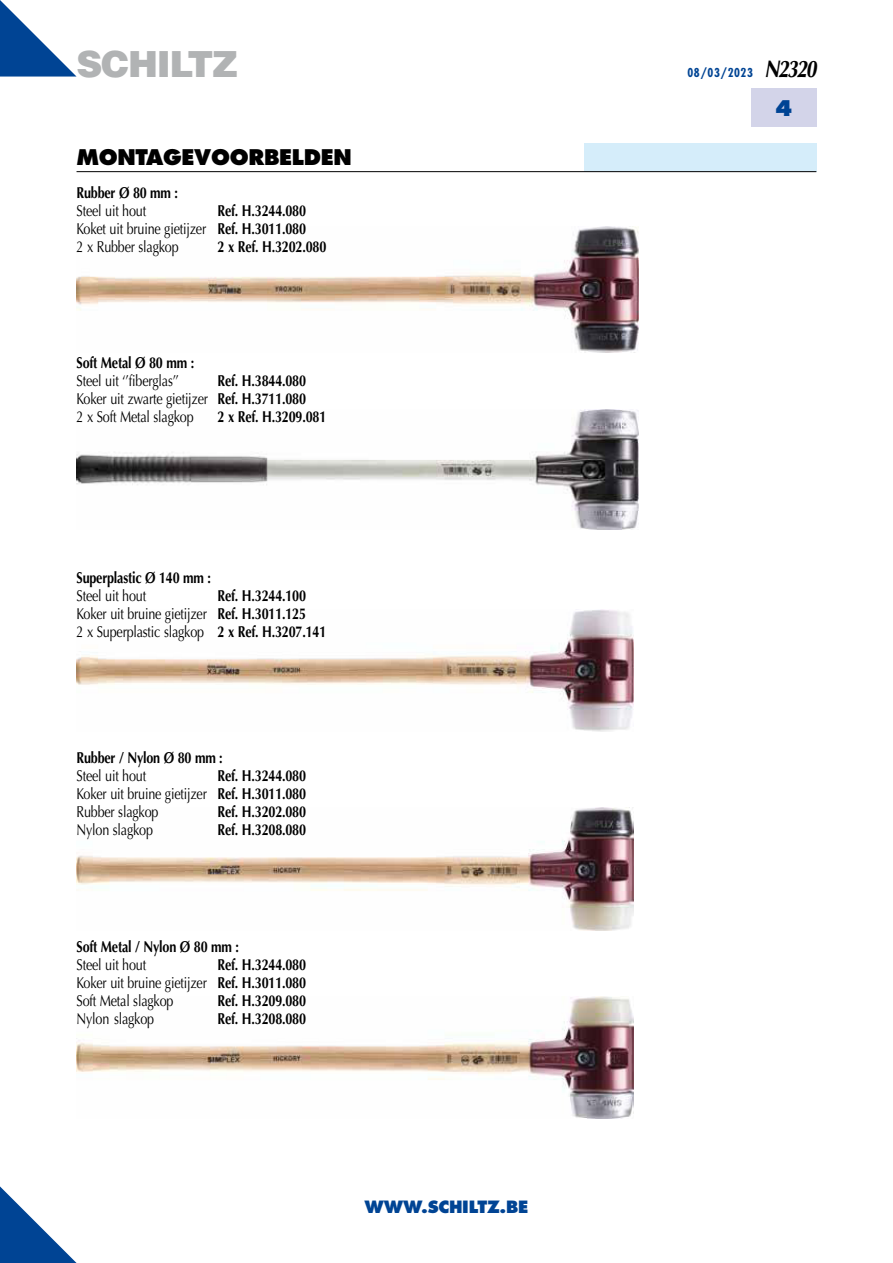
<style>
.page{position:relative;width:893px;height:1263px;background:#fff}
.page>*{position:absolute;margin:0;border:0;box-sizing:border-box;transform-origin:0 0}
.t1{font:900 36px "Helvetica";letter-spacing:-.035em;color:#b1b3b4}
.t2{font:800 21px "Futura";letter-spacing:-.015em;color:#000}
.t3{font:800 21px "Futura";color:#004494}
.t4{font:800 16.5px "Futura";letter-spacing:-.015em;color:#004494}
.t5{font:15.75px/18px "Optima";letter-spacing:-.015em;color:#000;text-align:justify;scale:.8 1}
.t6{font:700 15.75px/18px "Optima";letter-spacing:-.015em;color:#000;scale:.8 1}
.t7{font:700 condensed 12px "Futura";letter-spacing:.05em;color:#004494}
.s1{font-weight:700}
.s2{font-weight:400}
.s3{font-family:"Optima";font-style:italic;font-stretch:normal;font-size:24px;color:#000}
</style>
<div class="page">
<svg style="left:0;top:1186px;width:77px;height:77px"></svg>
<div style="left:584px;top:143px;width:232px;height:28px;background:#d5edfa"></div>
<hr style="left:77px;top:171px;width:739px;height:1px;background:#000">
<div style="left:751px;top:89px;width:65px;height:38px;background:#d3d4e9"></div>
<svg style="left:0;top:0;width:77px;height:77px"></svg>
<img style="left:77px;top:226px;width:562px;height:127px">
<img style="left:77px;top:409px;width:562px;height:120px">
<img style="left:77px;top:609px;width:556px;height:122px">
<img style="left:77px;top:807px;width:556px;height:124px">
<img style="left:77px;top:996px;width:556px;height:123px">
<h1 class="t1" style="left:77px;top:40px;width:163px">SCHILTZ</h1>
<h2 class="t2" style="left:77px;top:144px;width:277px">MONTAGEVOORBELDEN</h2>
<p class="t6" style="left:77px;top:183px;width:128px">Rubber Ø 80 mm :</p>
<p class="t5" style="left:77px;top:201px;width:89px">Steel uit hout</p>
<p class="t5" style="left:77px;top:201px;width:288px;text-indent:141px"><span class="s1">Ref. H.3244.080<br></span>Koket uit bruine gietijzer <span class="s1">Ref. H.3011.080<br></span>2 x Rubber slagkop</p>
<p class="t6" style="left:218px;top:237px;width:137px">2 x Ref. H.3202.080</p>
<p class="t6" style="left:77px;top:354px;width:149px">Soft Metal Ø 80 mm :</p>
<p class="t5" style="left:77px;top:372px;width:130px">Steel uit ‘’fiberglas’’</p>
<p class="t5" style="left:77px;top:372px;width:288px;text-indent:141px"><span class="s1">Ref. H.3844.080<br></span>Koker uit zwarte gietijzer <span class="s1">Ref. H.3711.080<br></span>2 x Soft Metal slagkop</p>
<p class="t6" style="left:218px;top:408px;width:137px">2 x Ref. H.3209.081</p>
<p class="t6" style="left:77px;top:569px;width:170px">Superplastic Ø 140 mm :</p>
<p class="t5" style="left:77px;top:587px;width:89px">Steel uit hout</p>
<p class="t6" style="left:77px;top:587px;width:314px;text-indent:141px">Ref. H.3244.100<br><span class="s2">Koker uit bruine gietijzer</span> Ref. H.3011.125<br><span class="s2">2 x Superplastic slagkop</span> 2 x Ref. H.3207.141</p>
<p class="t6" style="left:77px;top:749px;width:184px">Rubber / Nylon Ø 80 mm :</p>
<p class="t5" style="left:77px;top:767px;width:89px">Steel uit hout</p>
<p class="t5" style="left:77px;top:767px;width:288px;text-indent:141px"><span class="s1">Ref. H.3244.080<br></span>Koker uit bruine gietijzer <span class="s1">Ref. H.3011.080<br></span>Rubber slagkop</p>
<p class="t6" style="left:218px;top:803px;width:112px">Ref. H.3202.080</p>
<p class="t5" style="left:77px;top:821px;width:97px">Nylon slagkop</p>
<p class="t6" style="left:218px;top:821px;width:112px">Ref. H.3208.080</p>
<p class="t6" style="left:77px;top:937px;width:204px">Soft Metal / Nylon Ø 80 mm :</p>
<p class="t5" style="left:77px;top:955px;width:89px">Steel uit hout</p>
<p class="t5" style="left:77px;top:955px;width:288px;text-indent:141px"><span class="s1">Ref. H.3244.080<br></span>Koker uit bruine gietijzer <span class="s1">Ref. H.3011.080<br></span>Soft Metal slagkop</p>
<p class="t6" style="left:218px;top:991px;width:112px">Ref. H.3209.080</p>
<p class="t5" style="left:77px;top:1009px;width:99px">Nylon slagkop</p>
<p class="t6" style="left:218px;top:1009px;width:112px">Ref. H.3208.080</p>
<p class="t4" style="left:365px;top:1197px;width:165px">WWW.SCHILTZ.BE</p>
<p class="t7" style="left:687px;top:65px;width:130px">08/03/2023 <span class="s3">N2320</span></p>
<h2 class="t3" style="left:775px;top:95px;width:19px">4</h2>
</div>
